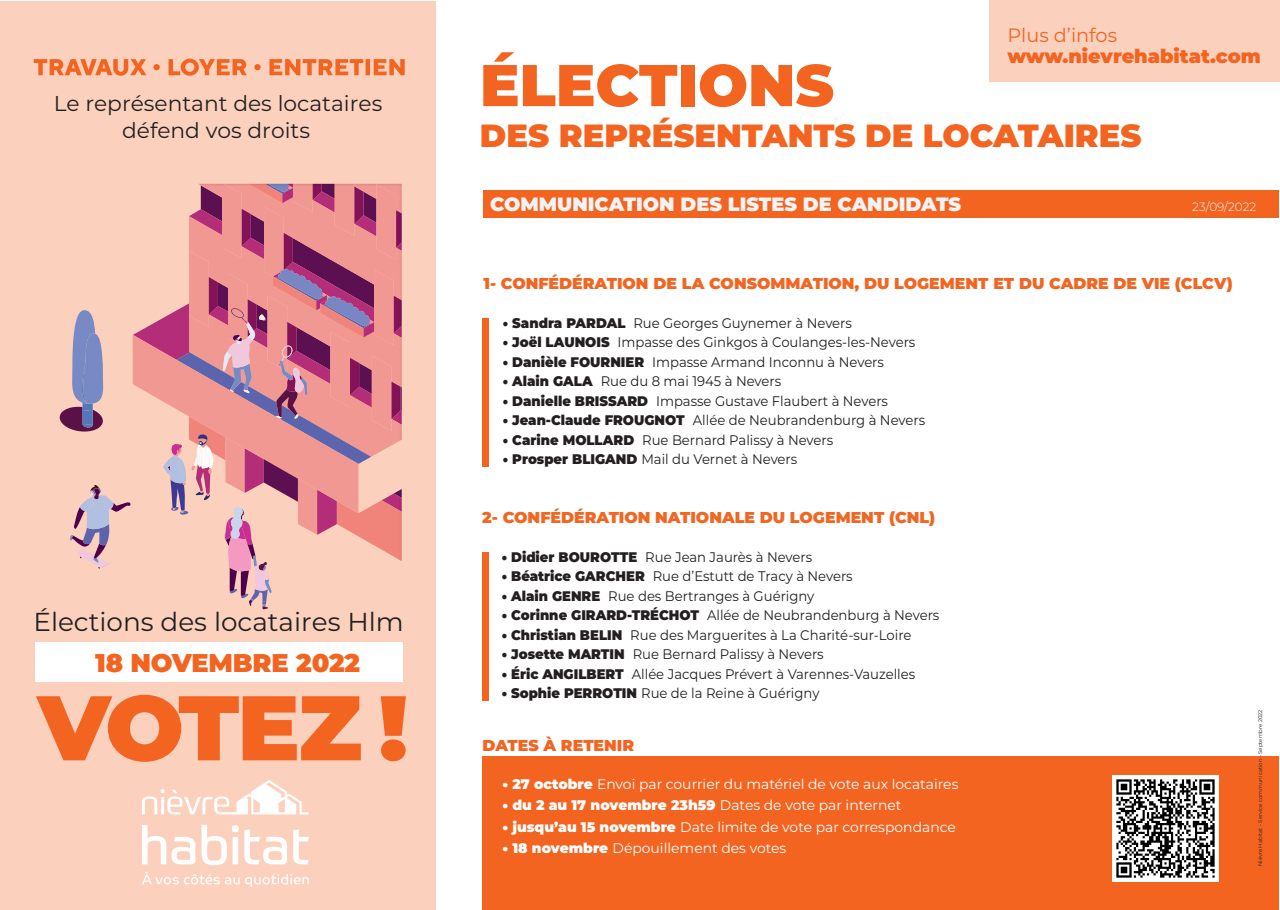
<style>
.page{position:relative;width:1280px;height:910px;background:#fff}
.page>*{position:absolute;margin:0;border:0;box-sizing:border-box;transform-origin:0 0}
.t1{font:900 91.5px "Montserrat";letter-spacing:-.04em;color:#f36421}
.t2{font:900 58.8px "Montserrat";color:#f36421}
.t3{font:900 32.1px "Montserrat";color:#f36421}
.t4{font:25.95px "Montserrat";color:#231f20}
.t5{font:900 25.65px "Montserrat";letter-spacing:-.005em;color:#f36421}
.t6{font:21.45px/27.5px "Montserrat";color:#231f20;text-align:center}
.t7{font:900 19.2px "Montserrat";color:#f2f3f4}
.t8{font:900 19.2px "Montserrat";color:#f36421}
.t9{font:19.2px "Montserrat";color:#f36421}
.t10{font:900 15.75px "Montserrat";color:#f16622}
.t11{font:900 15.75px "Montserrat";color:#f36421}
.t12{font:13.95px "Montserrat";color:#231f20;scale:.95 1}
.t13{font:13.95px "Montserrat";color:#fff}
.t14{font:300 12px "Montserrat";color:#f2f3f4}
.t15{font:5.4px "Montserrat";color:#231f20}
.s1{font-weight:900}
</style>
<div class="page">
<div style="left:0;top:2px;width:436px;height:908px;background:#fbd0bc"></div>
<div style="left:483px;top:190px;width:796px;height:28px;background:#f36421"></div>
<div style="left:483px;top:318px;width:6px;height:149px;background:#f36421"></div>
<svg style="left:34px;top:59px;width:371px;height:17px"></svg>
<div style="left:35px;top:642px;width:367px;height:40px;background:#fff"></div>
<div style="left:989px;top:0;width:291px;height:81px;background:#fbd0bc"></div>
<img style="left:142px;top:780px;width:166px;height:106px">
<div style="left:483px;top:756px;width:796px;height:154px;background:#f36421"></div>
<svg style="left:395px;top:489px;width:7px;height:4px"></svg>
<img style="left:358px;top:387px;width:44px;height:70px">
<img style="left:382px;top:493px;width:20px;height:7px">
<img style="left:337px;top:500px;width:65px;height:61px">
<img style="left:201px;top:197px;width:21px;height:12px">
<img style="left:242px;top:184px;width:160px;height:32px">
<img style="left:199px;top:184px;width:23px;height:13px">
<img style="left:189px;top:209px;width:33px;height:7px">
<img style="left:189px;top:216px;width:213px;height:171px">
<img style="left:358px;top:405px;width:13px;height:59px">
<img style="left:133px;top:303px;width:56px;height:32px">
<img style="left:225px;top:519px;width:6px;height:21px">
<img style="left:229px;top:518px;width:2px;height:16px">
<svg style="left:226px;top:535px;width:5px;height:9px"></svg>
<img style="left:241px;top:571px;width:8px;height:18px">
<img style="left:230px;top:571px;width:7px;height:18px">
<img style="left:228px;top:536px;width:23px;height:35px">
<img style="left:242px;top:521px;width:11px;height:24px">
<img style="left:247px;top:544px;width:9px;height:15px">
<img style="left:231px;top:513px;width:12px;height:26px">
<img style="left:255px;top:580px;width:10px;height:9px">
<img style="left:265px;top:580px;width:6px;height:13px">
<svg style="left:230px;top:589px;width:40px;height:20px"></svg>
<svg style="left:253px;top:556px;width:16px;height:24px"></svg>
<img style="left:74px;top:507px;width:11px;height:22px">
<img style="left:77px;top:548px;width:17px;height:15px">
<svg style="left:93px;top:557px;width:16px;height:12px"></svg>
<img style="left:94px;top:545px;width:12px;height:13px">
<img style="left:74px;top:536px;width:15px;height:11px">
<svg style="left:70px;top:535px;width:4px;height:6px"></svg>
<img style="left:83px;top:524px;width:26px;height:21px">
<img style="left:86px;top:509px;width:23px;height:20px">
<img style="left:111px;top:502px;width:19px;height:10px">
<img style="left:80px;top:498px;width:14px;height:13px">
<svg style="left:90px;top:485px;width:24px;height:24px"></svg>
<div style="left:189px;top:251px;width:20px;height:76px;background:#f29893"></div>
<img style="left:209px;top:277px;width:9px;height:38px">
<img style="left:228px;top:273px;width:20px;height:61px">
<img style="left:248px;top:299px;width:9px;height:36px">
<img style="left:222px;top:184px;width:20px;height:74px">
<img style="left:242px;top:209px;width:9px;height:37px">
<img style="left:264px;top:207px;width:20px;height:69px">
<img style="left:284px;top:233px;width:9px;height:36px">
<img style="left:268px;top:296px;width:19px;height:39px">
<img style="left:287px;top:322px;width:9px;height:13px">
<img style="left:374px;top:270px;width:20px;height:75px">
<img style="left:394px;top:296px;width:8px;height:37px">
<img style="left:372px;top:356px;width:19px;height:75px">
<img style="left:391px;top:382px;width:10px;height:37px">
<img style="left:293px;top:184px;width:20px;height:28px">
<img style="left:313px;top:184px;width:9px;height:16px">
<img style="left:335px;top:184px;width:19px;height:52px">
<img style="left:354px;top:186px;width:9px;height:38px">
<img style="left:358px;top:358px;width:1px;height:37px">
<img style="left:298px;top:513px;width:19px;height:22px">
<img style="left:317px;top:513px;width:20px;height:22px">
<div style="left:376px;top:184px;width:20px;height:76px;background:#f29893"></div>
<img style="left:396px;top:210px;width:6px;height:38px">
<img style="left:247px;top:322px;width:8px;height:13px">
<svg style="left:227px;top:334px;width:25px;height:1px"></svg>
<svg style="left:231px;top:308px;width:18px;height:17px"></svg>
<svg style="left:259px;top:314px;width:7px;height:6px"></svg>
<img style="left:133px;top:335px;width:225px;height:178px">
<img style="left:264px;top:459px;width:34px;height:43px">
<svg style="left:290px;top:184px;width:3px;height:4px"></svg>
<img style="left:282px;top:188px;width:11px;height:15px">
<img style="left:248px;top:184px;width:34px;height:19px">
<img style="left:268px;top:184px;width:21px;height:8px">
<svg style="left:273px;top:270px;width:5px;height:6px"></svg>
<img style="left:323px;top:277px;width:1px;height:16px">
<img style="left:316px;top:299px;width:4px;height:11px">
<img style="left:273px;top:276px;width:43px;height:34px">
<img style="left:278px;top:269px;width:45px;height:30px">
<svg style="left:320px;top:293px;width:12px;height:10px"></svg>
<img style="left:370px;top:304px;width:1px;height:16px">
<svg style="left:370px;top:320px;width:5px;height:7px"></svg>
<img style="left:363px;top:322px;width:11px;height:16px">
<img style="left:320px;top:303px;width:43px;height:35px">
<img style="left:325px;top:296px;width:45px;height:30px">
<img style="left:60px;top:407px;width:43px;height:25px">
<svg style="left:83px;top:425px;width:10px;height:2px"></svg>
<img style="left:83px;top:411px;width:10px;height:14px">
<img style="left:72px;top:310px;width:23px;height:94px">
<svg style="left:83px;top:404px;width:10px;height:7px"></svg>
<img style="left:83px;top:334px;width:21px;height:70px">
<img style="left:82px;top:363px;width:5px;height:40px">
<svg style="left:171px;top:507px;width:17px;height:8px"></svg>
<img style="left:171px;top:500px;width:14px;height:11px">
<svg style="left:163px;top:434px;width:51px;height:66px"></svg>
<div style="left:483px;top:552px;width:6px;height:149px;background:#f36421"></div>
<img style="left:1113px;top:776px;width:106px;height:106px">
<h3 class="t6" style="left:54px;top:89px;width:330px">Le représentant des locataires défend vos droits</h3>
<h3 class="t4" style="left:33px;top:604px;width:372px">Élections des locataires Hlm</h3>
<h3 class="t5" style="left:95px;top:643px;width:266px">18 NOVEMBRE 2022</h3>
<h1 class="t1" style="left:38px;top:659px;width:372px">VOTEZ !</h1>
<h3 class="t9" style="left:1007px;top:22px;width:111px">Plus d’infos</h3>
<h3 class="t8" style="left:1007px;top:42px;width:255px">www.nievrehabitat.com</h3>
<h2 class="t2" style="left:480px;top:41px;width:355px">ÉLECTIONS</h2>
<h3 class="t3" style="left:480px;top:111px;width:663px">DES REPRÉSENTANTS DE LOCATAIRES</h3>
<h3 class="t7" style="left:490px;top:190px;width:473px">COMMUNICATION DES LISTES DE CANDIDATS</h3>
<p class="t14" style="left:1192px;top:199px;width:65px">23/09/2022</p>
<p class="t10" style="left:483px;top:272px;width:751px">1- CONFÉDÉRATION DE LA CONSOMMATION, DU LOGEMENT ET DU CADRE DE VIE (CLCV)</p>
<p class="t12" style="left:503px;top:313px;width:369px"><span class="s1">• Sandra PARDAL</span> Rue Georges Guynemer à Nevers</p>
<p class="t12" style="left:503px;top:333px;width:436px"><span class="s1">• Joël LAUNOIS</span> Impasse des Ginkgos à Coulanges-les-Nevers</p>
<p class="t12" style="left:503px;top:352px;width:403px"><span class="s1">• Danièle FOURNIER</span> Impasse Armand Inconnu à Nevers</p>
<p class="t12" style="left:503px;top:372px;width:294px"><span class="s1">• Alain GALA</span> Rue du 8 mai 1945 à Nevers</p>
<p class="t12" style="left:503px;top:391px;width:407px"><span class="s1">• Danielle BRISSARD</span> Impasse Gustave Flaubert à Nevers</p>
<p class="t12" style="left:503px;top:411px;width:446px"><span class="s1">• Jean-Claude FROUGNOT</span> Allée de Neubrandenburg à Nevers</p>
<p class="t12" style="left:503px;top:430px;width:349px"><span class="s1">• Carine MOLLARD</span> Rue Bernard Palissy à Nevers</p>
<p class="t12" style="left:503px;top:450px;width:311px"><span class="s1">• Prosper BLIGAND</span> Mail du Vernet à Nevers</p>
<p class="t10" style="left:482px;top:506px;width:454px">2- CONFÉDÉRATION NATIONALE DU LOGEMENT (CNL)</p>
<p class="t12" style="left:502px;top:547px;width:328px"><span class="s1">• Didier BOUROTTE</span> Rue Jean Jaurès à Nevers</p>
<p class="t12" style="left:502px;top:567px;width:371px"><span class="s1">• Béatrice GARCHER</span> Rue d’Estutt de Tracy à Nevers</p>
<p class="t12" style="left:502px;top:586px;width:331px"><span class="s1">• Alain GENRE</span> Rue des Bertranges à Guérigny</p>
<p class="t12" style="left:502px;top:606px;width:462px"><span class="s1">• Corinne GIRARD-TRÉCHOT</span> Allée de Neubrandenburg à Nevers</p>
<p class="t12" style="left:502px;top:625px;width:433px"><span class="s1">• Christian BELIN</span> Rue des Marguerites à La Charité-sur-Loire</p>
<p class="t12" style="left:502px;top:645px;width:340px"><span class="s1">• Josette MARTIN</span> Rue Bernard Palissy à Nevers</p>
<p class="t12" style="left:502px;top:664px;width:437px"><span class="s1">• Éric ANGILBERT</span> Allée Jacques Prévert à Varennes-Vauzelles</p>
<p class="t12" style="left:502px;top:684px;width:336px"><span class="s1">• Sophie PERROTIN</span> Rue de la Reine à Guérigny</p>
<p class="t11" style="left:482px;top:734px;width:153px">DATES À RETENIR</p>
<p class="t13" style="left:502px;top:775px;width:457px"><span class="s1">• 27 octobre</span> Envoi par courrier du matériel de vote aux locataires</p>
<p class="t13" style="left:502px;top:796px;width:400px"><span class="s1">• du 2 au 17 novembre 23h59</span> Dates de vote par internet</p>
<p class="t13" style="left:502px;top:817px;width:455px"><span class="s1">• jusqu’au 15 novembre</span> Date limite de vote par correspondance</p>
<p class="t13" style="left:502px;top:838px;width:285px"><span class="s1">• 18 novembre</span> Dépouillement des votes</p>
<p class="t15" style="left:1256px;top:866px;width:158px;rotate:-90deg">Nièvre Habitat - Service communication - Septembre 2022</p>
</div>
